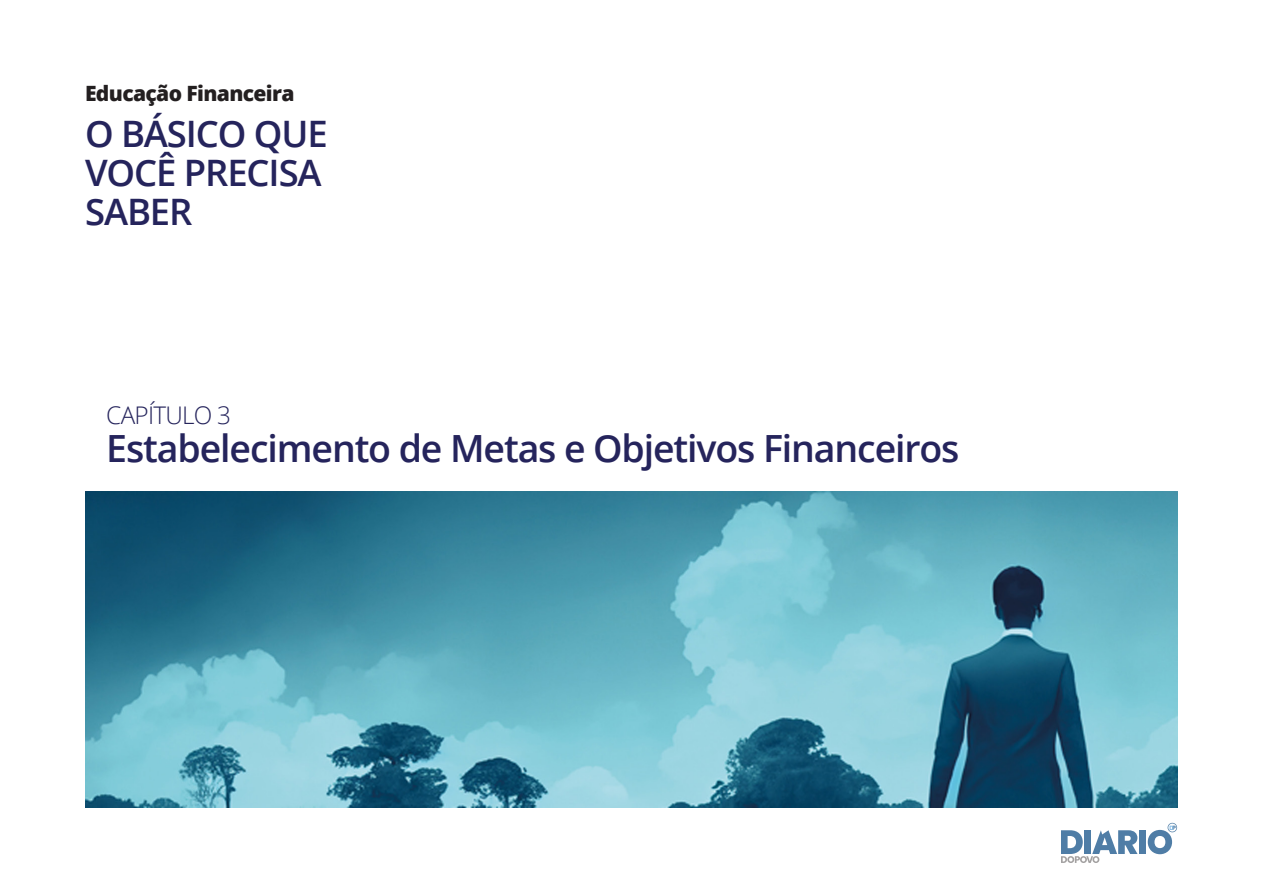
<style>
.page{position:relative;width:1263px;height:893px;background:#fff}
.page>*{position:absolute;margin:0;border:0;box-sizing:border-box;transform-origin:0 0}
.t1{font:600 37.5px "Open Sans";letter-spacing:-.03em;color:#25245c}
.t2{font:600 36.45px/38.8px "Open Sans";letter-spacing:-.03em;color:#25245c}
.t3{font:300 24.3px "Open Sans";letter-spacing:-.03em;color:#25245c}
.t4{font:800 21px "Open Sans";letter-spacing:-.03em;color:#231f20}
</style>
<div class="page">
<div style="left:1139px;top:830px;width:7px;height:24px;background:#4f7da6"></div>
<svg style="left:1061px;top:830px;width:76px;height:33px"></svg>
<svg style="left:1148px;top:823px;width:29px;height:31px"></svg>
<img style="left:85px;top:491px;width:1093px;height:317px">
<p class="t4" style="left:85px;top:78px;width:211px">Educação Financeira</p>
<p class="t2" style="left:85px;top:114px;width:244px">O BÁSICO QUE<br>VOCÊ PRECISA<br>SABER</p>
<p class="t3" style="left:106px;top:398px;width:126px">CAPÍTULO 3</p>
<p class="t1" style="left:106px;top:423px;width:855px">Estabelecimento de Metas e Objetivos Financeiros</p>
</div>
